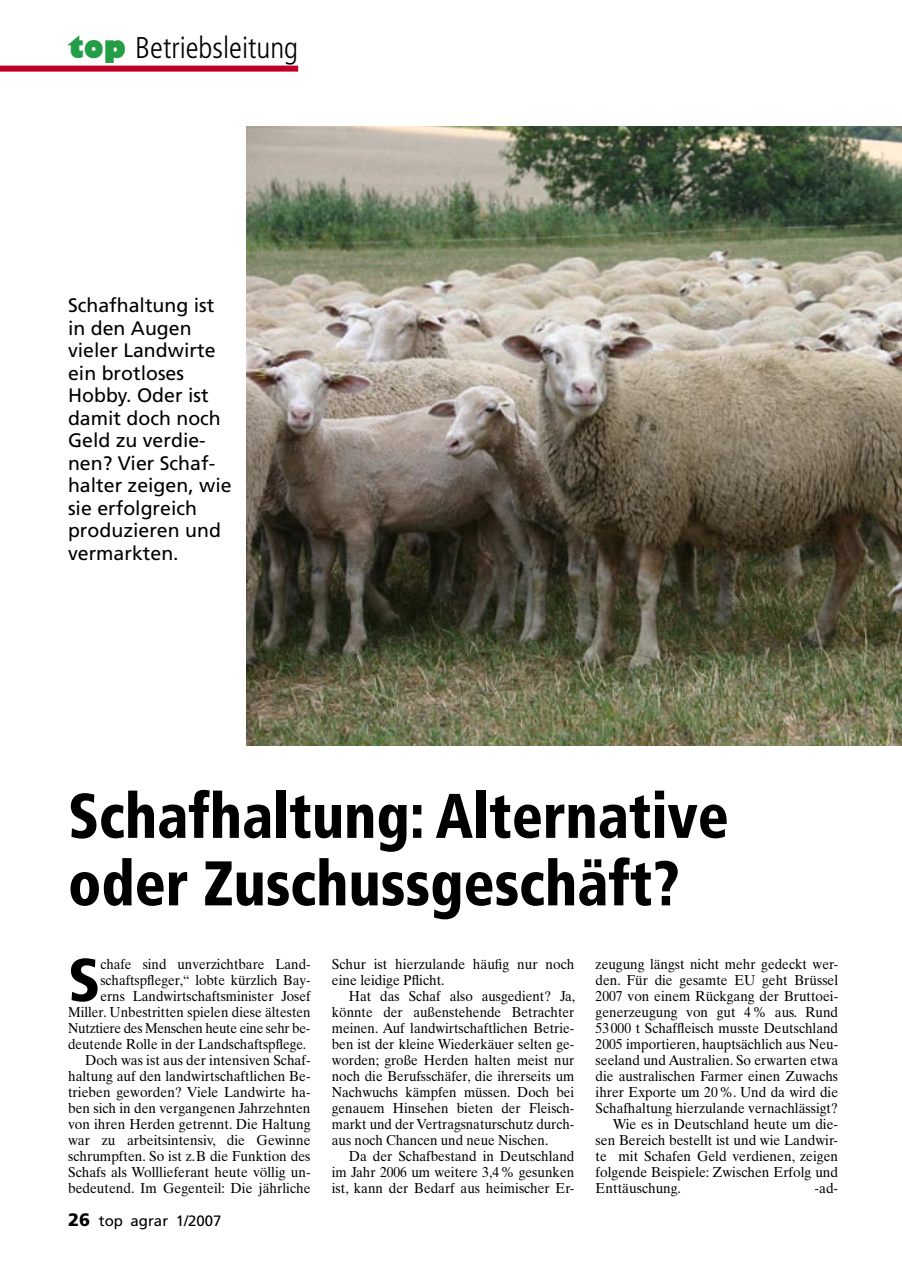
<style>
.page{position:relative;width:902px;height:1263px;background:#fff}
.page>*{position:absolute;margin:0;border:0;box-sizing:border-box;transform-origin:0 0}
.Überschrift{font:900 condensed 63px/67.5px "Frutiger";color:#000;scale:.92 1}
.Initial_3zeilig{font:900 condensed 60.15px "Frutiger";color:#000}
.t1{font:300 condensed 30px "Frutiger";color:#000}
.Vorspann{font:19.5px/22.5px "Frutiger";color:#000}
.t2{font:15px "Frutiger";color:#000}
.Fließtext{font:14.4px/16px "Times Ten";color:#000;text-align:justify;scale:.95 1}
.Fließtext-2{font:14.4px/16px "Times Ten";color:#000;text-align:justify;scale:.94 1}
.Fließtext-3{font:14.4px/16px "Times Ten";color:#000;text-align:justify;scale:.93 1}
.Initial_3zeilig-2{font:14.4px "Times Ten";color:#000;scale:.93 1}
.s1{font-family:"Gill Sans";font-weight:800;font-stretch:normal;color:#239d46}
.s2{font-weight:900;font-size:18px}
</style>
<div class="page">
<div style="left:0;top:66px;width:298px;height:6px;background:#be0027"></div>
<img style="left:246px;top:126px;width:655px;height:619px">
<p class="t1" style="left:68px;top:31px;width:231px"><span class="s1">top</span> Betriebsleitung</p>
<p class="Vorspann" style="left:68px;top:294px;width:165px">Schafhaltung ist in den Augen vieler Landwirte ein brotloses<br>Hobby. Oder ist damit doch noch<br>Geld zu verdie&shy;nen? Vier Schaf&shy;halter zeigen, wie sie erfolgreich produzieren und vermarkten.</p>
<p class="Überschrift" style="left:68px;top:782px;width:719px">Schafhaltung: Alternative oder Zuschussgeschäft?</p>
<p class="Initial_3zeilig" style="left:68px;top:944px;width:34px">S</p>
<p class="Initial_3zeilig-2" style="left:100px;top:955px;width:227px">chafe sind unverzichtbare Land-</p>
<p class="Initial_3zeilig-2" style="left:100px;top:971px;width:227px">schaftspfleger,“ lobte kürzlich Bay-</p>
<p class="Initial_3zeilig-2" style="left:100px;top:987px;width:227px">erns Landwirtschaftsminister Josef</p>
<p class="Initial_3zeilig-2" style="left:68px;top:1003px;width:262px">Miller. Unbestritten spielen diese ältesten</p>
<p class="Initial_3zeilig-2" style="left:68px;top:1019px;width:262px">Nutztiere des Menschen heute eine sehr be-</p>
<p class="Initial_3zeilig-2" style="left:68px;top:1035px;width:257px">deutende Rolle in der Landschaftspflege.</p>
<p class="Fließtext" style="left:68px;top:1052px;width:257px;text-indent:17px">Doch was ist aus der intensiven Schaf&shy;haltung auf den landwirtschaftlichen Be&shy;trieben geworden? Viele Landwirte ha&shy;ben sich in den vergangenen Jahrzehnten von ihren Herden getrennt. Die Haltung war zu arbeitsintensiv, die Gewinne schrumpften. So ist z. B die Funktion des Schafs als Wolllieferant heute völlig un&shy;bedeutend. Im Gegenteil: Die jährliche</p>
<p class="t2" style="left:68px;top:1212px;width:155px"><span class="s2">26</span> top agrar 1/2007</p>
<p class="Fließtext" style="left:332px;top:956px;width:257px">Schur ist hierzulande häufig nur noch eine leidige Pflicht.</p>
<p class="Fließtext-3" style="left:332px;top:988px;width:263px;text-indent:17px">Hat das Schaf also ausgedient? Ja, könnte der außenstehende Betrachter meinen. Auf landwirtschaftlichen Betrie&shy;ben ist der kleine Wiederkäuer selten ge&shy;worden; große Herden halten meist nur noch die Berufsschäfer, die ihrerseits um Nachwuchs kämpfen müssen. Doch bei genauem Hinsehen bieten der Fleisch&shy;markt und der Vertragsnaturschutz durch&shy;aus noch Chancen und neue Nischen.</p>
<p class="Fließtext-2" style="left:332px;top:1148px;width:259px;text-indent:17px">Da der Schafbestand in Deutschland im Jahr 2006 um weitere 3,4 % gesunken ist, kann der Bedarf aus heimischer Er-</p>
<p class="Fließtext-2" style="left:595px;top:956px;width:259px">zeugung längst nicht mehr gedeckt wer&shy;den. Für die gesamte EU geht Brüssel 2007 von einem Rückgang der Bruttoei&shy;generzeugung von gut 4 % aus. Rund 53 000 t Schaffleisch musste Deutschland 2005 importieren, hauptsächlich aus Neu&shy;seeland und Australien. So erwarten etwa die australischen Farmer einen Zuwachs ihrer Exporte um 20 %. Und da wird die Schafhaltung hierzulande vernachlässigt?</p>
<p class="Fließtext" style="left:595px;top:1116px;width:257px;text-indent:17px">Wie es in Deutschland heute um die&shy;sen Bereich bestellt ist und wie Landwir&shy;te mit Schafen Geld verdienen, zeigen folgende Beispiele: Zwischen Erfolg und Enttäuschung.</p>
<p class="Fließtext" style="left:814px;top:1180px;width:26px">-ad-</p>
</div>
